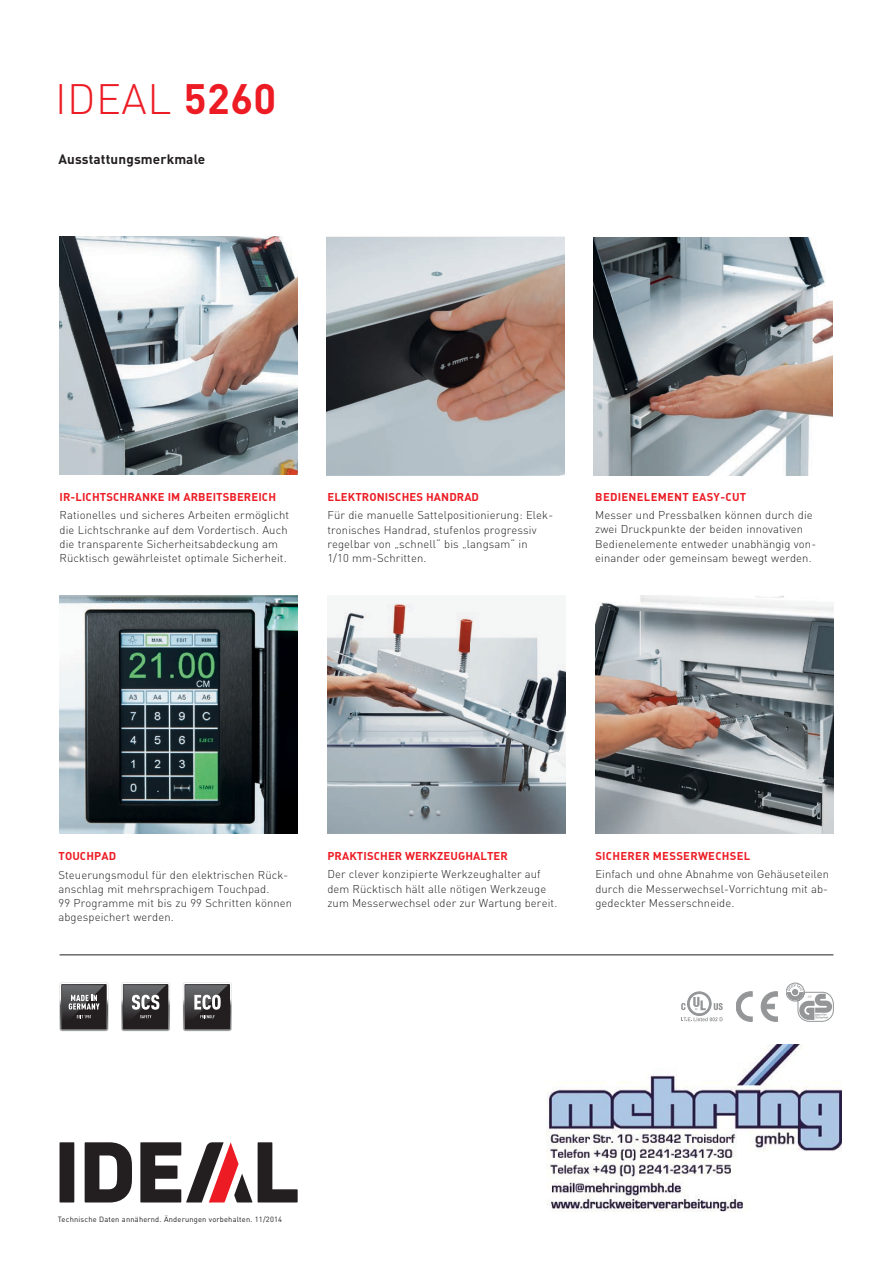
<style>
.page{position:relative;width:893px;height:1263px;background:#fff}
.page>*{position:absolute;margin:0;border:0;box-sizing:border-box;transform-origin:0 0}
.t1{font:300 42px "DIN";letter-spacing:.01em;color:#ed1c24}
.t2{font:700 13.5px "DIN";letter-spacing:.01em;color:#231f20}
.t3{font:300 11.25px/14.2px "DIN";letter-spacing:.01em;color:#231f20}
.t4{font:700 11.25px "DIN";letter-spacing:.01em;color:#ed1c24}
.t5{font:7.5px "DIN";letter-spacing:.025em;color:#231f20}
.s1{font-weight:700}
</style>
<div class="page">
<img style="left:326px;top:237px;width:238px;height:239px">
<img style="left:594px;top:237px;width:238px;height:239px">
<img style="left:327px;top:603px;width:239px;height:230px">
<hr style="left:60px;top:954px;width:773px;height:1px;background:#231f20">
<img style="left:595px;top:595px;width:238px;height:238px">
<img style="left:60px;top:595px;width:238px;height:238px">
<img style="left:60px;top:236px;width:238px;height:238px">
<svg style="left:786px;top:983px;width:47px;height:38px"></svg>
<svg style="left:736px;top:992px;width:16px;height:29px"></svg>
<svg style="left:761px;top:992px;width:16px;height:29px"></svg>
<div style="left:687px;top:991px;width:25px;height:25px;border:1px solid #949698;border-radius:50%"></div>
<svg style="left:681px;top:992px;width:42px;height:29px"></svg>
<div style="left:60px;top:1142px;width:14px;height:60px;background:#231f20"></div>
<svg style="left:258px;top:1142px;width:40px;height:60px"></svg>
<svg style="left:85px;top:1142px;width:47px;height:60px"></svg>
<svg style="left:140px;top:1142px;width:112px;height:60px"></svg>
<svg style="left:60px;top:982px;width:48px;height:49px;background:#5b595a"></svg>
<svg style="left:121px;top:982px;width:49px;height:49px;background:#5f5e5f"></svg>
<svg style="left:183px;top:982px;width:49px;height:49px;background:#605e60"></svg>
<img style="left:547px;top:1045px;width:295px;height:167px">
<h1 class="t1" style="left:55px;top:73px;width:223px">IDEAL <span class="s1">5260</span></h1>
<p class="t2" style="left:58px;top:151px;width:148px">Ausstattungsmerkmale</p>
<p class="t4" style="left:60px;top:489px;width:218px">IR-LICHTSCHRANKE IM ARBEITSBEREICH</p>
<p class="t3" style="left:60px;top:508px;width:231px">Rationelles und sicheres Arbeiten ermöglicht die Lichtschranke auf dem Vordertisch. Auch die transparente Sicherheitsabdeckung am Rücktisch gewährleistet optimale Sicherheit.</p>
<p class="t4" style="left:327px;top:489px;width:153px">ELEKTRONISCHES HANDRAD</p>
<p class="t3" style="left:327px;top:508px;width:227px">Für die manuelle Sattelpositionierung: Elek&shy;tronisches Handrad, stufenlos progressiv regelbar von „schnell“ bis „langsam“ in<br>1/10 mm-Schritten.</p>
<p class="t4" style="left:595px;top:489px;width:152px">BEDIENELEMENT EASY-CUT</p>
<p class="t3" style="left:595px;top:508px;width:222px">Messer und Pressbalken können durch die zwei Druckpunkte der beiden innovativen Bedienelemente entweder unabhängig von&shy;einander oder gemeinsam bewegt werden.</p>
<p class="t4" style="left:58px;top:848px;width:59px">TOUCHPAD</p>
<p class="t3" style="left:58px;top:867px;width:235px">Steuerungsmodul für den elektrischen Rück&shy;an schlag mit mehrsprachigem Touchpad.<br>99 Programme mit bis zu 99 Schritten können abgespeichert werden.</p>
<p class="t4" style="left:327px;top:848px;width:182px">PRAKTISCHER WERKZEUGHALTER</p>
<p class="t3" style="left:327px;top:867px;width:231px">Der clever konzipierte Werkzeughalter auf dem Rücktisch hält alle nötigen Werkzeuge zum Messerwechsel oder zur Wartung bereit.</p>
<p class="t4" style="left:595px;top:848px;width:157px">SICHERER MESSERWECHSEL</p>
<p class="t3" style="left:595px;top:867px;width:235px;text-align:justify">Einfach und ohne Abnahme von Gehäuseteilen durch die Messerwechsel-Vorrichtung mit ab&shy;gedeckter Messerschneide.</p>
<p class="t5" style="left:58px;top:1215px;width:226px">Technische Daten annähernd. Änderungen vorbehalten. 11/2014</p>
</div>
